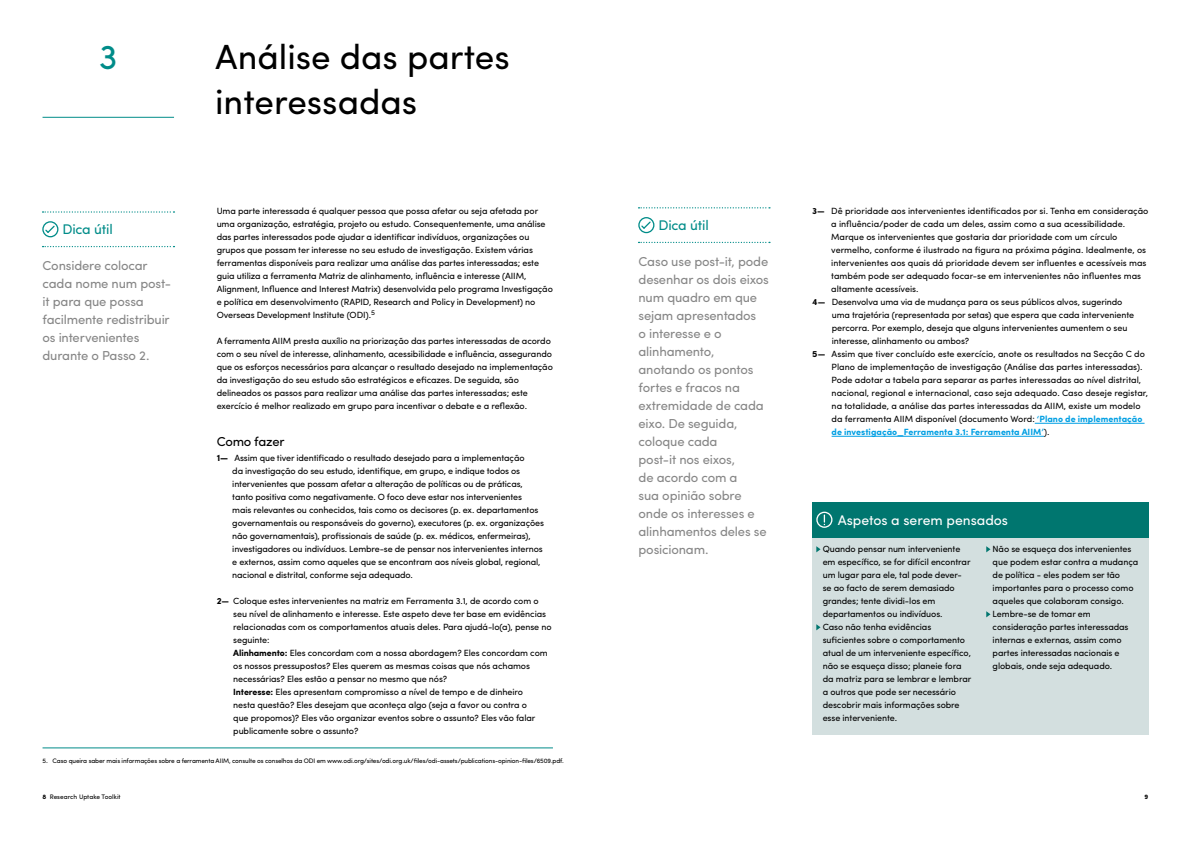
<style>
.page{position:relative;width:1191px;height:842px;background:#fff}
.page>*{position:absolute;margin:0;border:0;box-sizing:border-box;transform-origin:0 0}
.t1{font:35px/45px "Sofia Pro";color:#000}
.t2{font:35px "Sofia Pro";color:#008c89}
.t3{font:14px "Sofia Pro";color:#fff}
.t4{font:14px "Sofia Pro";letter-spacing:-.02em;color:#008c89}
.t5{font:13px/18px "Sofia Pro";letter-spacing:-.015em;color:#878787}
.t6{font:13px "Sofia Pro";letter-spacing:-.015em;color:#000}
.t7{font:9px/13px "Sofia Pro";letter-spacing:-.01em;color:#000}
.t8{font:700 9px "Sofia Pro";color:#009fe3}
.t9{font:6.5px "Sofia Pro";letter-spacing:-.02em;color:#000}
.t10{font:6.5px "Sofia Pro";color:#000}
.t11{font:700 6.5px "Sofia Pro";color:#000}
.s1{font-weight:700;font-size:9.5px}
.s2{font-weight:700}
.s3{font-size:7px}
.s4{font-weight:700;color:#009fe3}
.s5{font-weight:400;color:#000}
</style>
<div class="page">
<hr style="left:43px;top:747px;width:510px;height:1px;background:#008c89">
<div style="left:812px;top:534px;width:336px;height:200px;background:#d3dfdf"></div>
<div style="left:812px;top:502px;width:336px;height:36px;background:#00766f"></div>
<hr style="left:1034px;top:423px;width:110px;height:1px;background:#009fe3">
<hr style="left:831px;top:436px;width:212px;height:1px;background:#009fe3">
<svg style="left:43px;top:246px;width:131px;height:1px"></svg>
<svg style="left:638px;top:242px;width:132px;height:1px"></svg>
<svg style="left:43px;top:211px;width:131px;height:2px"></svg>
<svg style="left:638px;top:207px;width:132px;height:1px"></svg>
<svg style="left:816px;top:546px;width:4px;height:6px"></svg>
<svg style="left:816px;top:624px;width:4px;height:6px"></svg>
<svg style="left:986px;top:546px;width:4px;height:6px"></svg>
<svg style="left:986px;top:611px;width:4px;height:6px"></svg>
<div style="left:42px;top:221px;width:16px;height:16px;border:1px solid #008c89;border-radius:50%"></div>
<svg style="left:44px;top:224px;width:12px;height:10px"></svg>
<div style="left:638px;top:217px;width:16px;height:16px;border:1px solid #008c89;border-radius:50%"></div>
<svg style="left:640px;top:220px;width:12px;height:10px"></svg>
<div style="left:816px;top:512px;width:16px;height:16px;border:1px solid #fff;border-radius:50%"></div>
<svg style="left:823px;top:515px;width:2px;height:10px"></svg>
<hr style="left:43px;top:117px;width:131px;height:1px;background:#008c89">
<h1 class="t2" style="left:99px;top:31px;width:20px">3</h1>
<h2 class="t4" style="left:62px;top:219px;width:52px">Dica útil</h2>
<h3 class="t5" style="left:43px;top:256px;width:130px">Considere colocar cada nome num post&shy;it para que possa facilmente redistribuir os intervenientes durante o Passo 2.</h3>
<h1 class="t1" style="left:215px;top:32px;width:296px">Análise das partes interessadas</h1>
<p class="t7" style="left:217px;top:204px;width:338px">Uma parte interessada é qualquer pessoa que possa afetar ou seja afetada por uma organização, estratégia, projeto ou estudo. Consequentemente, uma análise das partes interessados pode ajudar a identificar indivíduos, organizações ou grupos que possam ter interesse no seu estudo de investigação. Existem várias ferramentas disponíveis para realizar uma análise das partes interessadas; este guia utiliza a ferramenta Matriz de alinhamento, influência e interesse (AIIM, Alignment, Influence and Interest Matrix) desenvolvida pelo programa Investigação e política em desenvolvimento (RAPID, Research and Policy in Development) no Overseas Development Institute (ODI).<sup>5</sup></p>
<p class="t7" style="left:217px;top:334px;width:338px">A ferramenta AIIM presta auxílio na priorização das partes interessadas de acordo com o seu nível de interesse, alinhamento, acessibilidade e influência, assegurando que os esforços necessários para alcançar o resultado desejado na implementação da investigação do seu estudo são estratégicos e eficazes. De seguida, são delineados os passos para realizar uma análise das partes interessadas; este exercício é melhor realizado em grupo para incentivar o debate e a reflexão.</p>
<h3 class="t6" style="left:217px;top:432px;width:69px">Como fazer</h3>
<p class="t7" style="left:232px;top:451px;width:313px;text-indent:-16px"><span class="s1">1—</span> Assim que tiver identificado o resultado desejado para a implementação<br>da investigação do seu estudo, identifique, em grupo, e indique todos os intervenientes que possam afetar a alteração de políticas ou de práticas, tanto positiva como negativamente. O foco deve estar nos intervenientes<br>mais relevantes ou conhecidos, tais como os decisores (p. ex. departamentos governamentais ou responsáveis do governo), executores (p. ex. organizações não governamentais), profissionais de saúde (p. ex. médicos, enfermeiras), investigadores ou indivíduos. Lembre-se de pensar nos intervenientes internos e externos, assim como aqueles que se encontram aos níveis global, regional, nacional e distrital, conforme seja adequado.</p>
<p class="t7" style="left:233px;top:594px;width:320px;text-indent:-17px"><span class="s2">2—</span> Coloque estes intervenientes na matriz em Ferramenta 3.1, de acordo com o seu nível de alinhamento e interesse. Este aspeto deve ter base em evidências relacionadas com os comportamentos atuais deles. Para ajudá-lo(a), pense no seguinte:<br><span class="s2">Alinhamento:</span> Eles concordam com a nossa abordagem? Eles concordam com os nossos pressupostos? Eles querem as mesmas coisas que nós achamos necessárias? Eles estão a pensar no mesmo que nós?<br><span class="s2">Interesse:</span> Eles apresentam compromisso a nível de tempo e de dinheiro<br>nesta questão? Eles desejam que aconteça algo (seja a favor ou contra o<br>que propomos)? Eles vão organizar eventos sobre o assunto? Eles vão falar publicamente sobre o assunto?</p>
<p class="t9" style="left:43px;top:756px;width:523px">5<span class="s3">.</span> Caso queira saber mais informações sobre a ferramenta AIIM, consulte os conselhos da ODI em www.odi.org/sites/odi.org.uk/files/odi-assets/publications-opinion-files/6509.pdf.</p>
<h2 class="t4" style="left:658px;top:215px;width:52px">Dica útil</h2>
<p class="t5" style="left:638px;top:252px;width:132px">Caso use post-it, pode desenhar os dois eixos num quadro em que sejam apresentados<br>o interesse e o alinhamento, anotando os pontos fortes e fracos na extremidade de cada eixo. De seguida, coloque cada<br>post-it nos eixos,<br>de acordo com a<br>sua opinião sobre onde os interesses e alinhamentos deles se posicionam.</p>
<p class="t7" style="left:812px;top:204px;width:338px"><span class="s2">3—</span> Dê prioridade aos intervenientes identificados por si. Tenha em consideração</p>
<p class="t7" style="left:831px;top:217px;width:295px">a influência/poder de cada um deles, assim como a sua acessibilidade.</p>
<p class="t7" style="left:831px;top:230px;width:288px">Marque os intervenientes que gostaria dar prioridade com um círculo</p>
<p class="t7" style="left:831px;top:243px;width:316px">vermelho, conforme é ilustrado na figura na próxima página. Idealmente, os</p>
<p class="t7" style="left:831px;top:256px;width:317px">intervenientes aos quais dá prioridade devem ser influentes e acessíveis mas</p>
<p class="t7" style="left:831px;top:269px;width:311px">também pode ser adequado focar-se em intervenientes não influentes mas</p>
<p class="t7" style="left:831px;top:282px;width:89px">altamente acessíveis.</p>
<p class="t7" style="left:812px;top:295px;width:312px"><span class="s2">4—</span> Desenvolva uma via de mudança para os seus públicos alvos, sugerindo</p>
<p class="t7" style="left:831px;top:308px;width:304px">uma trajetória (representada por setas) que espera que cada interveniente</p>
<p class="t7" style="left:831px;top:321px;width:297px">percorra. Por exemplo, deseja que alguns intervenientes aumentem o seu</p>
<p class="t7" style="left:831px;top:334px;width:139px">interesse, alinhamento ou ambos?</p>
<p class="t7" style="left:812px;top:347px;width:334px"><span class="s2">5—</span> Assim que tiver concluído este exercício, anote os resultados na Secção C do</p>
<p class="t7" style="left:831px;top:360px;width:312px">Plano de implementação de investigação (Análise das partes interessadas).</p>
<p class="t7" style="left:831px;top:373px;width:311px">Pode adotar a tabela para separar as partes interessadas ao nível distrital,</p>
<p class="t7" style="left:831px;top:386px;width:318px">nacional, regional e internacional, caso seja adequado. Caso deseje registar,</p>
<p class="t7" style="left:831px;top:399px;width:310px">na totalidade, a análise das partes interessadas da AIIM, existe um modelo</p>
<p class="t7" style="left:831px;top:412px;width:312px">da ferramenta AIIM disponível (documento Word: <span class="s4">‘Plano de implementação</span></p>
<p class="t8" style="left:831px;top:425px;width:219px">de investigação_Ferramenta 3.1: Ferramenta AIIM’<span class="s5">).</span></p>
<h2 class="t3" style="left:837px;top:509px;width:172px">Aspetos a serem pensados</h2>
<p class="t7" style="left:822px;top:542px;width:150px">Quando pensar num interveniente em específico, se for difícil encontrar um lugar para ele, tal pode dever&shy;se ao facto de serem demasiado grandes; tente dividi-los em departamentos ou indivíduos.<br>Caso não tenha evidências suficientes sobre o comportamento atual de um interveniente específico, não se esqueça disso; planeie fora da matriz para se lembrar e lembrar a outros que pode ser necessário descobrir mais informações sobre esse interveniente.</p>
<p class="t7" style="left:992px;top:542px;width:147px">Não se esqueça dos intervenientes que podem estar contra a mudança de política - eles podem ser tão importantes para o processo como aqueles que colaboram consigo.<br>Lembre-se de tomar em consideração partes interessadas internas e externas, assim como partes interessadas nacionais e globais, onde seja adequado.</p>
<p class="t10" style="left:43px;top:792px;width:80px"><span class="s2">8</span> Research Uptake Toolkit</p>
<p class="t11" style="left:1144px;top:792px;width:5px">9</p>
</div>
